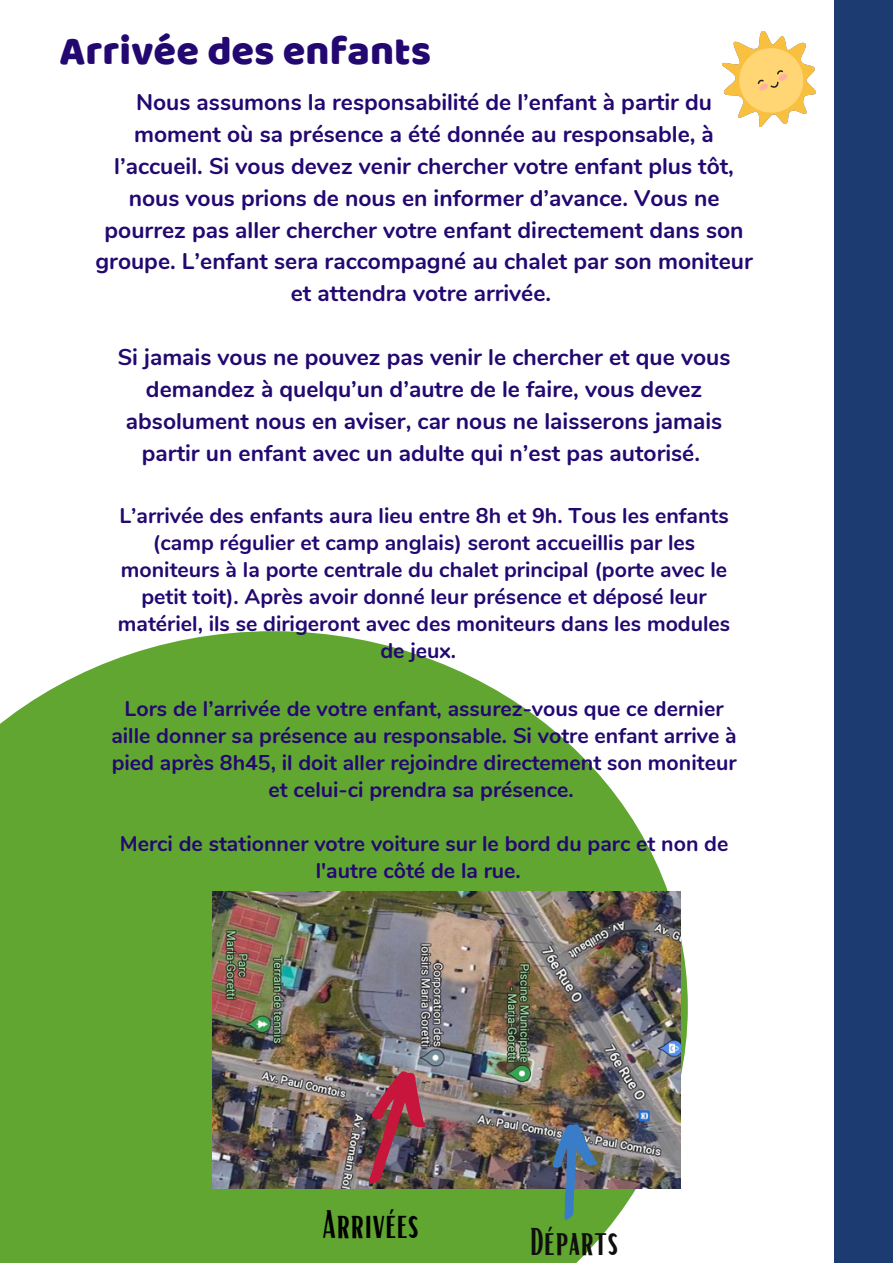
<style>
.page{position:relative;width:893px;height:1264px;background:#fff}
.page>*{position:absolute;margin:0;border:0;box-sizing:border-box;transform-origin:0 0}
.t1{font:41.4px "Baloo";color:#230871}
.t2{font:38.25px "Bright";color:#000}
.t3{font:37.65px "Bright";color:#100f0d}
.t4{font:700 22.8px/32px "Nunito";color:#230871;text-align:center}
.t5{font:700 21.3px/27px "Nunito";color:#230871;text-align:center}
</style>
<div class="page">
<svg style="left:0;top:631px;width:687px;height:631px;fill:#61a631"></svg>
<div style="left:834px;top:0;width:58px;height:1262px;background:#1c3b71"></div>
<img style="left:722px;top:32px;width:93px;height:94px">
<img style="left:212px;top:891px;width:468px;height:296px">
<img style="left:546px;top:1121px;width:56px;height:102px">
<img style="left:347px;top:1064px;width:95px;height:131px">
<p class="t1" style="left:59px;top:25px;width:373px">Arrivée des enfants</p>
<p class="t4" style="left:95px;top:86px;width:658px">Nous assumons la responsabilité de l’enfant à partir du moment où sa présence a été donnée au responsable, à l’accueil. Si vous devez venir chercher votre enfant plus tôt, nous vous prions de nous en informer d’avance. Vous ne pourrez pas aller chercher votre enfant directement dans son groupe. L’enfant sera raccompagné au chalet par son moniteur et attendra votre arrivée.</p>
<p class="t4" style="left:118px;top:342px;width:614px">Si jamais vous ne pouvez pas venir le chercher et que vous demandez à quelqu’un d’autre de le faire, vous devez absolument nous en aviser, car nous ne laisserons jamais partir un enfant avec un adulte qui n’est pas autorisé.</p>
<p class="t5" style="left:118px;top:502px;width:613px">L’arrivée des enfants aura lieu entre 8h et 9h. Tous les enfants (camp régulier et camp anglais) seront accueillis par les moniteurs à la porte centrale du chalet principal (porte avec le petit toit). Après avoir donné leur présence et déposé leur matériel, ils se dirigeront avec des moniteurs dans les modules de jeux.</p>
<p class="t5" style="left:111px;top:695px;width:627px">Lors de l’arrivée de votre enfant, assurez-vous que ce dernier aille donner sa présence au responsable. Si votre enfant arrive à pied après 8h45, il doit aller rejoindre directement son moniteur et celui-ci prendra sa présence.</p>
<p class="t5" style="left:120px;top:830px;width:610px">Merci de stationner votre voiture sur le bord du parc et non de l'autre côté de la rue.</p>
<p class="t2" style="left:322px;top:1199px;width:98px">Arrivées</p>
<p class="t3" style="left:529px;top:1217px;width:90px">Départs</p>
</div>
